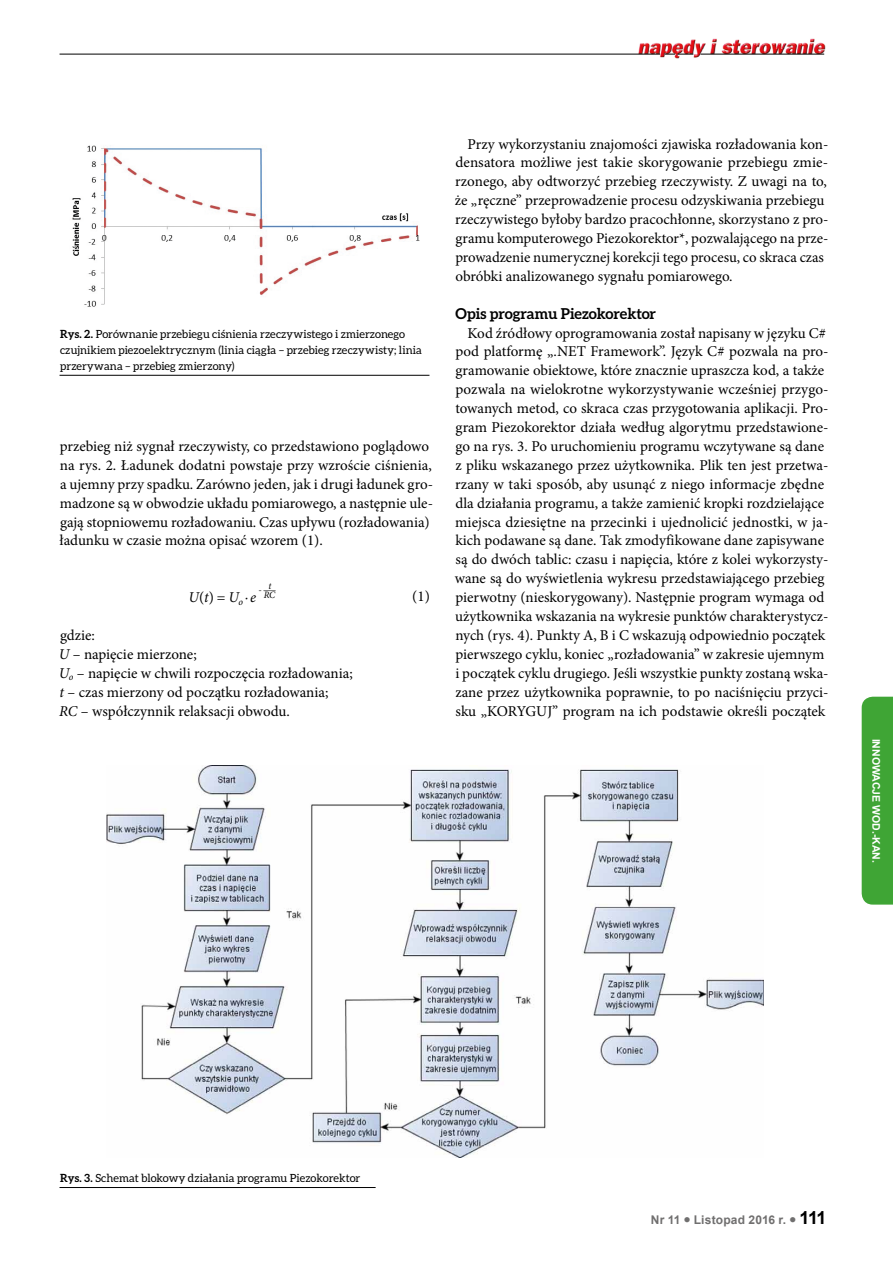
<style>
.page{position:relative;width:893px;height:1263px;background:#fff}
.page>*{position:absolute;margin:0;border:0;box-sizing:border-box;transform-origin:0 0}
.t1{font:15px/18.9px "Minion Pro";color:#000}
.t2{font:700 15px "Aleo";letter-spacing:-.005em;color:#000}
.t3{font:italic 15px "Minion Pro";color:#000}
.t4{font:700 12px "Arial";letter-spacing:.015em;color:#706f6f}
.t5{font:11.25px/15.9px "Aleo";letter-spacing:.005em;color:#000}
.t6{font:700 10.5px "Arial";color:#fff}
.t7{font:9.75px "Minion Pro";color:#000}
.t8{font:italic 9.75px "Minion Pro";color:#000}
.s1{font-weight:700}
.s2{font-style:italic}
.s3{font-style:normal}
.s4{font-size:18px;color:#000}
</style>
<div class="page">
<img style="left:636px;top:38px;width:190px;height:21px">
<hr style="left:60px;top:54px;width:600px;height:1px;background:#000">
<svg style="left:665px;top:54px;width:28px;height:1px"></svg>
<hr style="left:700px;top:54px;width:124px;height:1px;background:#000">
<div style="left:862px;top:697px;width:31px;height:208px;background:#3fa535"></div>
<hr style="left:60px;top:375px;width:369px;height:1px;background:#000">
<img style="left:72px;top:145px;width:348px;height:162px">
<img style="left:106px;top:765px;width:657px;height:392px">
<hr style="left:60px;top:1187px;width:316px;height:1px;background:#000">
<p class="t5" style="left:60px;top:326px;width:363px"><span class="s1">Rys. 2.</span> Porównanie przebiegu ciśnienia rzeczywistego i zmierzonego czujnikiem piezoelektrycznym (linia ciągła – przebieg rzeczywisty; linia przerywana – przebieg zmierzony)</p>
<p class="t1" style="left:60px;top:437px;width:375px">przebieg niż sygnał rzeczywisty, co przedstawiono poglądowo na rys. 2. Ładunek dodatni powstaje przy wzroście ciśnienia, a ujemny przy spadku. Zarówno jeden, jak i drugi ładunek gro&shy;madzone są w obwodzie układu pomiarowego, a następnie ule&shy;gają stopniowemu rozładowaniu. Czas upływu (rozładowania) ładunku w czasie można opisać wzorem (1).</p>
<p class="t7" style="left:258px;top:583px;width:19px">- –––<sup>t</sup></p>
<p class="t8" style="left:264px;top:588px;width:13px">RC</p>
<p class="t1" style="left:412px;top:586px;width:19px">(1)</p>
<p class="t1" style="left:59px;top:626px;width:295px">gdzie:<br><span class="s2">U</span> – napięcie mierzone;<br><span class="s2">U</span><sub>o</sub> – napięcie w chwili rozpoczęcia rozładowania; <span class="s2">t</span> – czas mierzony od początku rozładowania;<br><span class="s2">RC</span> – współczynnik relaksacji obwodu.</p>
<p class="t3" style="left:189px;top:587px;width:69px">U<span class="s3">(</span>t<span class="s3">) =</span> U<sub>o</sub> ∙ e</p>
<p class="t1" style="left:455px;top:134px;width:375px;text-indent:13px">Przy wykorzystaniu znajomości zjawiska rozładowania kon&shy;densatora możliwe jest takie skorygowanie przebiegu zmie&shy;rzonego, aby odtworzyć przebieg rzeczywisty. Z uwagi na to, że „ręczne” przeprowadzenie procesu odzyskiwania przebiegu rzeczywistego byłoby bardzo pracochłonne, skorzystano z pro&shy;gramu komputerowego Piezokorektor*, pozwalającego na prze&shy;prowadzenie numerycznej korekcji tego procesu, co skraca czas obróbki analizowanego sygnału pomiarowego.</p>
<p class="t2" style="left:456px;top:305px;width:202px">Opis programu Piezokorektor</p>
<p class="t1" style="left:455px;top:323px;width:375px;text-indent:13px">Kod źródłowy oprogramowania został napisany w języku C# pod platformę „.NET Framework”. Język C# pozwala na pro&shy;gramowanie obiektowe, które znacznie upraszcza kod, a także pozwala na wielokrotne wykorzystywanie wcześniej przygo&shy;towanych metod, co skraca czas przygotowania aplikacji. Pro&shy;gram Piezokorektor działa według algorytmu przedstawione&shy;go na rys. 3. Po uruchomieniu programu wczytywane są dane z pliku wskazanego przez użytkownika. Plik ten jest przetwa&shy;rzany w taki sposób, aby usunąć z niego informacje zbędne dla działania programu, a także zamienić kropki rozdzielające miejsca dziesiętne na przecinki i ujednolicić jednostki, w ja&shy;kich podawane są dane. Tak zmodyfikowane dane zapisywane są do dwóch tablic: czasu i napięcia, które z kolei wykorzysty&shy;wane są do wyświetlenia wykresu przedstawiającego przebieg pierwotny (nieskorygowany). Następnie program wymaga od użytkownika wskazania na wykresie punktów charakterystycz&shy;nych (rys. 4). Punkty A, B i C wskazują odpowiednio początek pierwszego cyklu, koniec „rozładowania” w zakresie ujemnym i początek cyklu drugiego. Jeśli wszystkie punkty zostaną wska&shy;zane przez użytkownika poprawnie, to po naciśnięciu przyci&shy;sku „KORYGUJ” program na ich podstawie określi początek</p>
<p class="t6" style="left:883px;top:738px;width:126px;rotate:90deg">Innowacje wod.-kan.</p>
<p class="t5" style="left:60px;top:1170px;width:302px"><span class="s1">Rys. 3.</span> Schemat blokowy działania programu Piezokorektor</p>
<p class="t4" style="left:651px;top:1212px;width:177px">Nr 11 ● Listopad 2016 r. ● <span class="s4">111</span></p>
</div>
